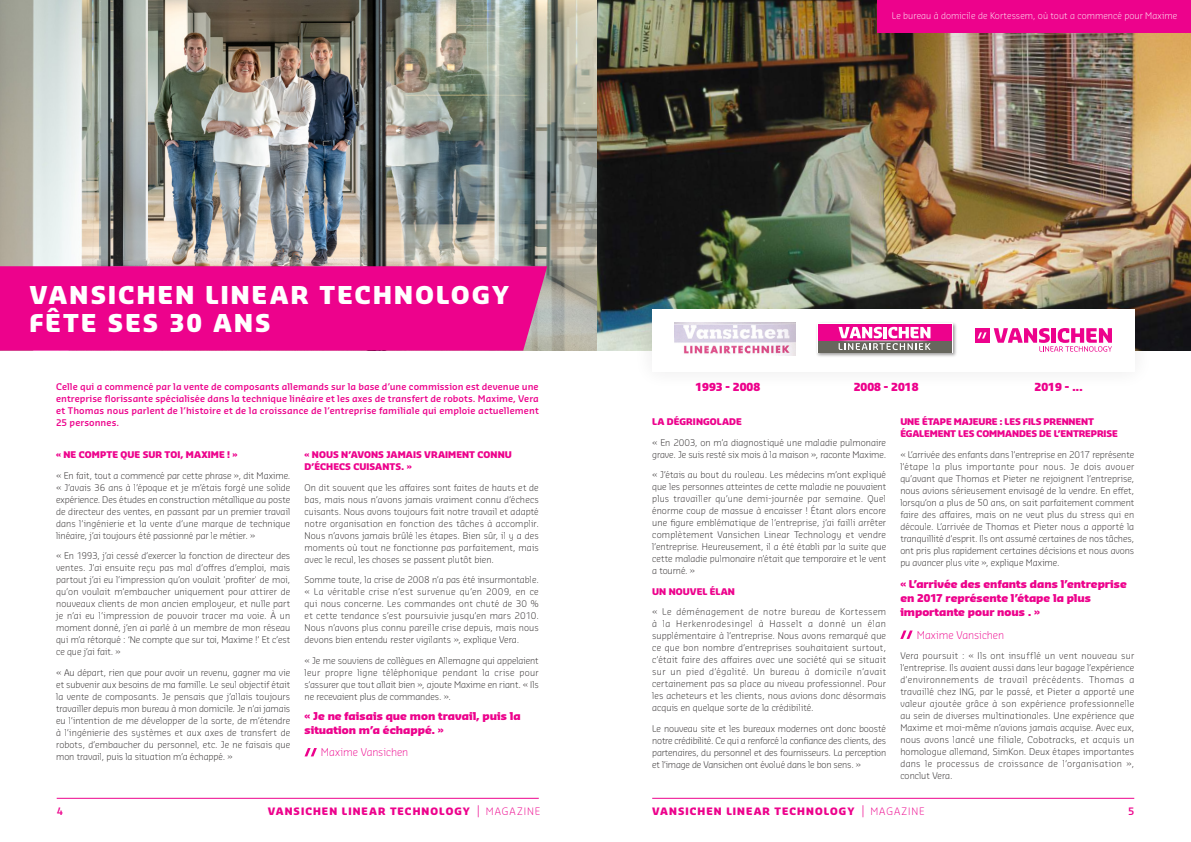
<style>
.page{position:relative;width:1191px;height:842px;background:#fff}
.page>*{position:absolute;margin:0;border:0;box-sizing:border-box;transform-origin:0 0}
.t1{font:900 24px/28.8px "Sansa Pro";letter-spacing:.095em;color:#fff}
.t2{font:900 10.9px "Sansa Pro";color:#ed028c}
.t3{font:900 10.5px/14px "Sansa Pro";color:#ed028c}
.t4{font:300 10.5px "Sansa Pro";color:#ed028c}
.t5{font:900 10px "Sansa Pro";letter-spacing:.105em;color:#ed028c}
.t6{font:600 10px "Sansa Pro";color:#ed028c}
.t7{font:300 9px/12px "Sansa Pro";color:#231f20;text-align:justify}
.t8{font:600 9px/12px "Sansa Pro";letter-spacing:.01em;color:#ed028c;text-align:justify}
.t9{font:900 9px/12px "Sansa Pro";color:#ed028c}
.t10{font:300 9px "Sansa Pro";letter-spacing:.005em;color:#fff}
.s1{font-weight:600;font-size:12px}
.s2{font-weight:300}
</style>
<div class="page">
<hr style="left:652px;top:798px;width:482px;height:1px;background:#ed028c">
<hr style="left:57px;top:798px;width:482px;height:1px;background:#ed028c">
<img style="left:0;top:0;width:1191px;height:351px">
<div style="left:0;top:266px;width:547px;height:85px;background:#ed028c"></div>
<svg style="left:304px;top:748px;width:13px;height:8px"></svg>
<svg style="left:900px;top:630px;width:12px;height:9px"></svg>
<div style="left:877px;top:0;width:314px;height:33px;background:#ed028c"></div>
<div style="left:633px;top:291px;width:520px;height:100px;background:#231f20;opacity:.1"></div>
<div style="left:652px;top:310px;width:482px;height:62px;background:#fff"></div>
<img style="left:674px;top:323px;width:121px;height:33px">
<img style="left:816px;top:323px;width:141px;height:34px">
<svg style="left:817px;top:323px;width:135px;height:30px"></svg>
<div style="left:818px;top:324px;width:134px;height:17px;background:#ed028c"></div>
<div style="left:818px;top:341px;width:134px;height:11px;background:#67665d"></div>
<svg style="left:838px;top:327px;width:92px;height:23px"></svg>
<hr style="left:838px;top:341px;width:92px;height:1px;background:#fff;border-radius:50%">
<div style="left:974px;top:328px;width:15px;height:15px;background:#ed028c"></div>
<svg style="left:977px;top:332px;width:9px;height:7px"></svg>
<svg style="left:993px;top:328px;width:119px;height:24px"></svg>
<h1 class="t1" style="left:29px;top:279px;width:481px">VANSICHEN LINEAR TECHNOLOGY<br>FÊTE SES 30 ANS</h1>
<p class="t8" style="left:56px;top:381px;width:484px">Celle qui a commencé par la vente de composants allemands sur la base d’une commission est devenue une entreprise florissante spécialisée dans la technique linéaire et les axes de transfert de robots. Maxime, Vera et Thomas nous parlent de l’histoire et de la croissance de l’entreprise familiale qui emploie actuellement 25 personnes.</p>
<p class="t9" style="left:56px;top:448px;width:183px">« NE COMPTE QUE SUR TOI, MAXIME ! »</p>
<p class="t7" style="left:56px;top:469px;width:236px">« En fait, tout a commencé par cette phrase », dit Maxime. « J’avais 36 ans à l’époque et je m’étais forgé une solide expérience. Des études en construction métallique au poste de directeur des ventes, en passant par un premier travail dans l’ingénierie et la vente d’une marque de technique linéaire, j’ai toujours été passionné par le métier. »</p>
<p class="t7" style="left:56px;top:549px;width:236px">« En 1993, j’ai cessé d’exercer la fonction de directeur des ventes. J’ai ensuite reçu pas mal d’offres d’emploi, mais partout j’ai eu l’impression qu’on voulait 'profiter' de moi, qu’on voulait m’embaucher uniquement pour attirer de nouveaux clients de mon ancien employeur, et nulle part je n’ai eu l’impression de pouvoir tracer ma voie. À un moment donné, j’en ai parlé à un membre de mon réseau qui m’a rétorqué : ‘Ne compte que sur toi, Maxime !’ Et c’est ce que j’ai fait. »</p>
<p class="t7" style="left:56px;top:666px;width:236px">« Au départ, rien que pour avoir un revenu, gagner ma vie et subvenir aux besoins de ma famille. Le seul objectif était la vente de composants. Je pensais que j’allais toujours travailler depuis mon bureau à mon domicile. Je n’ai jamais eu l’intention de me développer de la sorte, de m’étendre à l’ingénierie des systèmes et aux axes de transfert de robots, d’embaucher du personnel, etc. Je ne faisais que mon travail, puis la situation m’a échappé. »</p>
<p class="t9" style="left:304px;top:448px;width:209px">« NOUS N’AVONS JAMAIS VRAIMENT CONNU<br>D’ÉCHECS CUISANTS. »</p>
<p class="t7" style="left:304px;top:481px;width:236px">On dit souvent que les affaires sont faites de hauts et de bas, mais nous n’avons jamais vraiment connu d’échecs cuisants. Nous avons toujours fait notre travail et adapté notre organisation en fonction des tâches à accomplir.<br>Nous n’avons jamais brûlé les étapes. Bien sûr, il y a des moments où tout ne fonctionne pas parfaitement, mais avec le recul, les choses se passent plutôt bien.</p>
<p class="t7" style="left:304px;top:573px;width:236px">Somme toute, la crise de 2008 n’a pas été insurmontable. « La véritable crise n’est survenue qu’en 2009, en ce qui nous concerne. Les commandes ont chuté de 30 % et cette tendance s’est poursuivie jusqu’en mars 2010.<br>Nous n’avons plus connu pareille crise depuis, mais nous devons bien entendu rester vigilants », explique Vera.</p>
<p class="t7" style="left:304px;top:654px;width:236px">« Je me souviens de collègues en Allemagne qui appelaient leur propre ligne téléphonique pendant la crise pour s’assurer que tout allait bien », ajoute Maxime en riant. « Ils ne recevaient plus de commandes. ».</p>
<p class="t3" style="left:304px;top:708px;width:218px">« Je ne faisais que mon travail, puis la situation m’a échappé. »</p>
<p class="t4" style="left:321px;top:746px;width:89px">Maxime Vansichen</p>
<p class="t10" style="left:891px;top:10px;width:287px">Le bureau à domicile de Kortessem, où tout a commencé pour Maxime</p>
<p class="t2" style="left:695px;top:380px;width:66px">1993 - 2008</p>
<p class="t2" style="left:853px;top:380px;width:66px">2008 - 2018</p>
<p class="t2" style="left:1034px;top:380px;width:50px">2019 - ...</p>
<p class="t9" style="left:652px;top:416px;width:91px">LA DÉGRINGOLADE</p>
<p class="t7" style="left:652px;top:436px;width:235px">« En 2003, on m’a diagnostiqué une maladie pulmonaire grave. Je suis resté six mois à la maison », raconte Maxime.</p>
<p class="t7" style="left:652px;top:469px;width:235px">« J’étais au bout du rouleau. Les médecins m’ont expliqué que les personnes atteintes de cette maladie ne pouvaient plus travailler qu’une demi-journée par semaine. Quel énorme coup de massue à encaisser ! Étant alors encore une figure emblématique de l’entreprise, j’ai failli arrêter complètement Vansichen Linear Technology et vendre l’entreprise. Heureusement, il a été établi par la suite que cette maladie pulmonaire n’était que temporaire et le vent a tourné. »</p>
<p class="t9" style="left:652px;top:585px;width:84px">UN NOUVEL ÉLAN</p>
<p class="t7" style="left:652px;top:606px;width:235px">« Le déménagement de notre bureau de Kortessem à la Herkenrodesingel à Hasselt a donné un élan supplémentaire à l’entreprise. Nous avons remarqué que ce que bon nombre d’entreprises souhaitaient surtout, c’était faire des affaires avec une société qui se situait sur un pied d’égalité. Un bureau à domicile n’avait certainement pas sa place au niveau professionnel. Pour les acheteurs et les clients, nous avions donc désormais acquis en quelque sorte de la crédibilité.</p>
<p class="t7" style="left:652px;top:722px;width:236px">Le nouveau site et les bureaux modernes ont donc boosté notre crédibilité. Ce qui a renforcé la confiance des clients, des partenaires, du personnel et des fournisseurs. La perception et l’image de Vansichen ont évolué dans le bon sens. »</p>
<p class="t9" style="left:900px;top:416px;width:219px">UNE ÉTAPE MAJEURE : LES FILS PRENNENT<br>ÉGALEMENT LES COMMANDES DE L’ENTREPRISE</p>
<p class="t7" style="left:900px;top:448px;width:235px">« L’arrivée des enfants dans l’entreprise en 2017 représente l’étape la plus importante pour nous. Je dois avouer qu’avant que Thomas et Pieter ne rejoignent l’entreprise, nous avions sérieusement envisagé de la vendre. En effet, lorsqu’on a plus de 50 ans, on sait parfaitement comment faire des affaires, mais on ne veut plus du stress qui en découle. L’arrivée de Thomas et Pieter nous a apporté la tranquillité d’esprit. Ils ont assumé certaines de nos tâches, ont pris plus rapidement certaines décisions et nous avons pu avancer plus vite », explique Maxime.</p>
<p class="t3" style="left:900px;top:577px;width:228px">« L’arrivée des enfants dans l’entreprise en 2017 représente l’étape la plus importante pour nous . »</p>
<p class="t4" style="left:916px;top:628px;width:89px">Maxime Vansichen</p>
<p class="t7" style="left:900px;top:649px;width:235px">Vera poursuit : « Ils ont insufflé un vent nouveau sur l’entreprise. Ils avaient aussi dans leur bagage l’expérience d’environnements de travail précédents. Thomas a travaillé chez ING, par le passé, et Pieter a apporté une valeur ajoutée grâce à son expérience professionnelle au sein de diverses multinationales. Une expérience que Maxime et moi-même n’avions jamais acquise. Avec eux, nous avons lancé une filiale, Cobotracks, et acquis un homologue allemand, SimKon. Deux étapes importantes dans le processus de croissance de l’organisation », conclut Vera.</p>
<p class="t6" style="left:57px;top:805px;width:8px">4</p>
<p class="t5" style="left:268px;top:804px;width:274px">VANSICHEN LINEAR TECHNOLOGY <span class="s1">|</span> <span class="s2">MAGAZINE</span></p>
<p class="t5" style="left:652px;top:804px;width:274px">VANSICHEN LINEAR TECHNOLOGY <span class="s1">|</span> <span class="s2">MAGAZINE</span></p>
<p class="t6" style="left:1128px;top:805px;width:8px">5</p>
</div>
